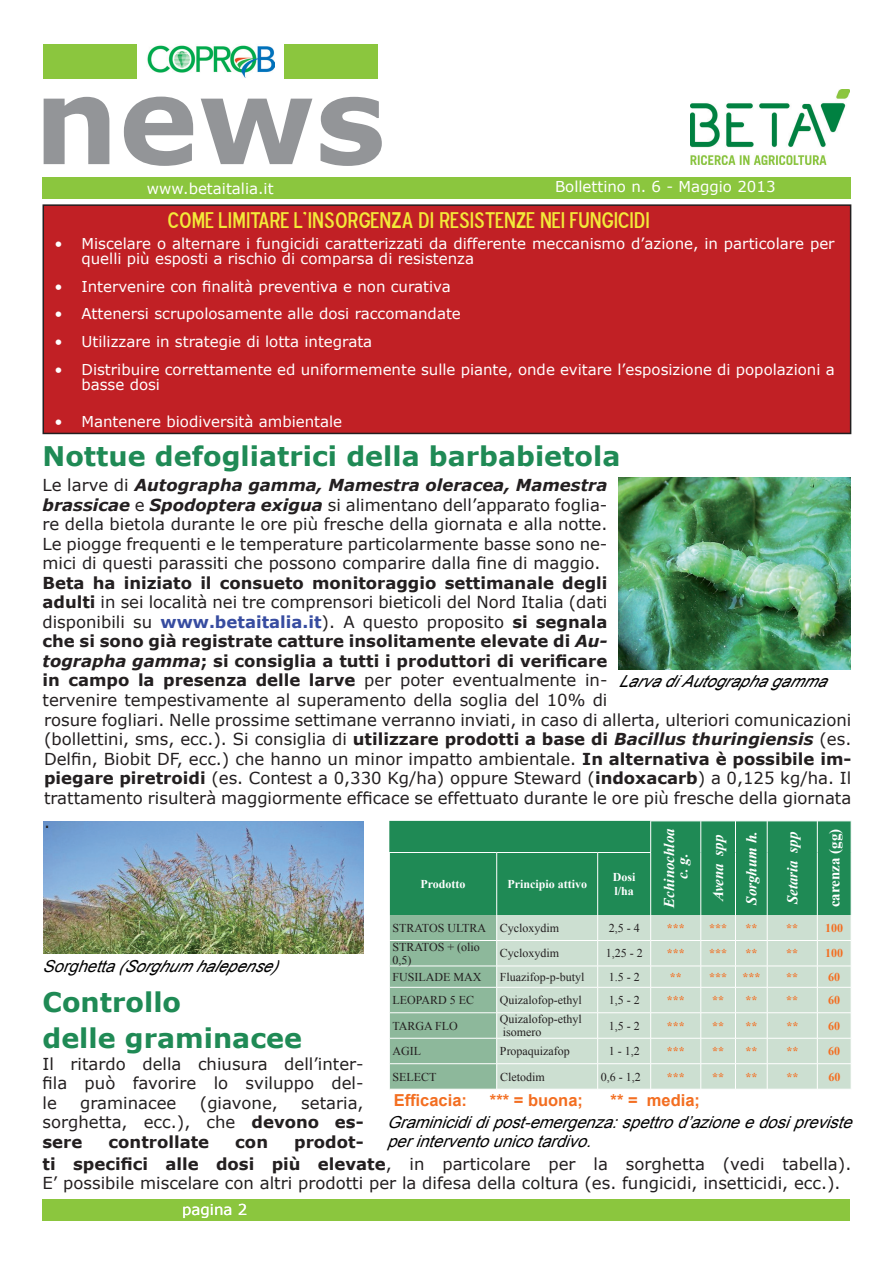
<style>
.page{position:relative;width:893px;height:1263px;background:#fff}
.page>*{position:absolute;margin:0;border:0;box-sizing:border-box;transform-origin:0 0}
.t1{font:700 119.4px "Verdana";color:#939598}
.t2{font:700 27px/36px "Verdana";color:#1f8a55}
.t3{font:22.5px "Blue Highway D Type";color:#f3ea39}
.t4{font:16.5px/19.5px "Verdana";color:#231f20;text-align:justify}
.t5{font:700 16.5px/19.5px "Verdana";color:#231f20;text-align:justify}
.t6{font:italic 16.5px/19.5px "Arial";color:#000}
.t7{font:italic 16.5px "Arial";color:#000}
.t8{font:700 16.5px "Arial";color:#f36e21}
.t9{font:15px/15px "Verdana";color:#fff}
.t10{font:italic 700 15px/13.5px "Times New Roman";color:#fff;text-align:center}
.t11{font:700 15px "Times New Roman";color:#fff}
.t12{font:12px/13.5px "Times New Roman";color:#231f20}
.t13{font:700 12px "Times New Roman";color:#f36e21}
.t14{font:700 12px/13.5px "Times New Roman";color:#fff}
.s1{font-weight:700;font-style:italic}
.s2{font-weight:400}
.s3{color:#374ca0}
.s4{font-style:italic}
.s5{font-weight:700}
.s6{font-style:inherit}
</style>
<div class="page">
<div style="left:43px;top:44px;width:93px;height:34px;background:#8bc63e"></div>
<div style="left:284px;top:44px;width:94px;height:34px;background:#8bc63e"></div>
<img style="left:690px;top:90px;width:159px;height:74px">
<img style="left:147px;top:45px;width:127px;height:33px">
<div style="left:43px;top:177px;width:808px;height:21px;background:#8bc63e"></div>
<div style="left:43px;top:1199px;width:807px;height:21px;background:#8bc63e"></div>
<svg style="left:389px;top:821px;width:463px;height:268px;background:#89bda0"></svg>
<hr style="left:389px;top:1063px;width:108px;height:1px;background:#fff">
<hr style="left:497px;top:1063px;width:101px;height:1px;background:#fff">
<hr style="left:598px;top:1063px;width:53px;height:1px;background:#fff">
<hr style="left:651px;top:1063px;width:50px;height:1px;background:#fff">
<hr style="left:701px;top:1063px;width:34px;height:1px;background:#fff">
<hr style="left:735px;top:1063px;width:32px;height:1px;background:#fff">
<hr style="left:767px;top:1063px;width:50px;height:1px;background:#fff">
<hr style="left:817px;top:1063px;width:34px;height:1px;background:#fff">
<img style="left:43px;top:821px;width:321px;height:132px">
<div style="left:43px;top:205px;width:808px;height:228px;background:#c12025"></div>
<div style="left:43px;top:204px;width:808px;height:230px;border:2px solid #231f20"></div>
<img style="left:619px;top:477px;width:231px;height:193px">
<h1 class="t1" style="left:34px;top:36px;width:354px">news</h1>
<p class="t9" style="left:147px;top:181px;width:128px">www.betaitalia.it</p>
<p class="t9" style="left:561px;top:179px;width:110px">www.coprob.it</p>
<p class="t9" style="left:551px;top:179px;width:230px">Bol ettino n. 1 - Gennaio 2013</p>
<p class="t9" style="left:555px;top:179px;width:222px">Bollettino n. 6 - Maggio 2013</p>
<p class="t9" style="left:613px;top:179px;width:11px">o</p>
<h3 class="t3" style="left:167px;top:206px;width:484px">COME LIMITARE L'INSORGENZA DI RESISTENZE NEI FUNGICIDI</h3>
<p class="t9" style="left:81px;top:236px;width:755px;text-indent:-27px">• Miscelare o alternare i fungicidi caratterizzati da differente meccanismo d’azione, in particolare per quelli più esposti a rischio di comparsa di resistenza</p>
<p class="t9" style="left:54px;top:278px;width:398px">• Intervenire con finalità preventiva e non curativa</p>
<p class="t9" style="left:54px;top:306px;width:408px">• Attenersi scrupolosamente alle dosi raccomandate</p>
<p class="t9" style="left:54px;top:334px;width:319px">• Utilizzare in strategie di lotta integrata</p>
<p class="t9" style="left:81px;top:362px;width:755px;text-indent:-27px">• Distribuire correttamente ed uniformemente sulle piante, onde evitare l’esposizione di popolazioni a basse dosi</p>
<p class="t9" style="left:54px;top:413px;width:289px">• Mantenere biodiversità ambientale</p>
<h2 class="t2" style="left:43px;top:437px;width:579px">Nottue defogliatrici della barbabietola</h2>
<p class="t4" style="left:43px;top:475px;width:566px">Le larve di <span class="s1">Autographa gamma, Mamestra oleracea, Mamestra brassicae</span> e <span class="s1">Spodoptera exigua</span> si alimentano dell’apparato foglia&shy;re della bietola durante le ore più fresche della giornata e alla notte.<br>Le piogge frequenti e le temperature particolarmente basse sono ne&shy;mici di questi parassiti che possono comparire dalla fine di maggio.</p>
<p class="t5" style="left:43px;top:573px;width:566px">Beta ha iniziato il consueto monitoraggio settimanale degli adulti <span class="s2">in sei località nei tre comprensori bieticoli del Nord Italia (dati disponibili su</span> <span class="s3">www.betaitalia.it</span><span class="s2">). A questo proposito</span> si segnala che si sono già registrate catture insolitamente elevate di <span class="s4">Au&shy;tographa gamma</span>; si consiglia a tutti i produttori di verificare in campo la presenza delle larve <span class="s2">per poter eventualmente in&shy;tervenire tempestivamente al superamento della soglia del 10% di</span></p>
<p class="t7" style="left:619px;top:671px;width:217px">LarvadiAutographagamma</p>
<p class="t4" style="left:44px;top:710px;width:809px">rosure fogliari. Nelle prossime settimane verranno inviati, in caso di allerta, ulteriori comunicazioni (bollettini, sms, ecc.). Si consiglia di <span class="s5">utilizzare prodotti a base di</span> <span class="s1">Bacillus thuringiensis</span> (es.<br>Delfin, Biobit DF, ecc.) che hanno un minor impatto ambientale. <span class="s5">In alternativa è possibile im&shy;piegare piretroidi</span> (es. Contest a 0,330 Kg/ha) oppure Steward (<span class="s5">indoxacarb</span>) a 0,125 kg/ha. Il trattamento risulterà maggiormente efficace se effettuato durante le ore più fresche della giornata</p>
<p class="t4" style="left:44px;top:812px;width:8px">.</p>
<p class="t10" style="left:662px;top:908px;width:81px;rotate:-90deg">Echinochloa c. g.</p>
<p class="t10" style="left:711px;top:901px;width:70px;rotate:-90deg">Avena spp</p>
<p class="t10" style="left:744px;top:905px;width:75px;rotate:-90deg">Sorghum h.</p>
<p class="t10" style="left:785px;top:904px;width:76px;rotate:-90deg">Setaria spp</p>
<p class="t11" style="left:824px;top:907px;width:80px;rotate:-90deg">carenza (gg)</p>
<p class="t14" style="left:420px;top:877px;width:47px">Prodotto</p>
<p class="t14" style="left:507px;top:877px;width:81px">Principio attivo</p>
<p class="t14" style="left:613px;top:870px;width:24px">Dosi l/ha</p>
<p class="t12" style="left:393px;top:921px;width:168px">STRATOS ULTRA Cycloxydim</p>
<p class="t12" style="left:609px;top:921px;width:32px">2,5 - 4</p>
<p class="t13" style="left:667px;top:919px;width:19px">***</p>
<p class="t13" style="left:709px;top:919px;width:19px">***</p>
<p class="t13" style="left:745px;top:919px;width:13px">**</p>
<p class="t13" style="left:786px;top:919px;width:13px">**</p>
<p class="t13" style="left:825px;top:919px;width:19px">100</p>
<p class="t12" style="left:393px;top:940px;width:89px">STRATOS + (olio<br>0,5)</p>
<p class="t12" style="left:500px;top:946px;width:61px">Cycloxydim</p>
<p class="t12" style="left:606px;top:946px;width:38px">1,25 - 2</p>
<p class="t13" style="left:667px;top:945px;width:19px">***</p>
<p class="t13" style="left:709px;top:945px;width:19px">***</p>
<p class="t13" style="left:745px;top:945px;width:13px">**</p>
<p class="t13" style="left:786px;top:945px;width:13px">**</p>
<p class="t13" style="left:825px;top:945px;width:19px">100</p>
<p class="t12" style="left:393px;top:970px;width:90px">FUSILADE MAX</p>
<p class="t12" style="left:500px;top:970px;width:86px">Fluazifop-p-butyl</p>
<p class="t12" style="left:609px;top:970px;width:32px">1.5 - 2</p>
<p class="t13" style="left:670px;top:968px;width:13px">**</p>
<p class="t13" style="left:709px;top:968px;width:19px">***</p>
<p class="t13" style="left:742px;top:968px;width:19px">***</p>
<p class="t13" style="left:786px;top:968px;width:13px">**</p>
<p class="t13" style="left:828px;top:968px;width:13px">60</p>
<p class="t12" style="left:393px;top:993px;width:83px">LEOPARD 5 EC</p>
<p class="t12" style="left:500px;top:993px;width:83px">Quizalofop-ethyl</p>
<p class="t12" style="left:609px;top:993px;width:32px">1,5 - 2</p>
<p class="t13" style="left:667px;top:992px;width:19px">***</p>
<p class="t13" style="left:712px;top:992px;width:13px">**</p>
<p class="t13" style="left:745px;top:992px;width:13px">**</p>
<p class="t13" style="left:786px;top:992px;width:13px">**</p>
<p class="t13" style="left:828px;top:992px;width:13px">60</p>
<p class="t12" style="left:393px;top:1019px;width:67px">TARGA FLO</p>
<p class="t12" style="left:500px;top:1012px;width:83px">Quizalofop-ethyl isomero</p>
<p class="t12" style="left:609px;top:1019px;width:32px">1,5 - 2</p>
<p class="t13" style="left:667px;top:1017px;width:19px">***</p>
<p class="t13" style="left:712px;top:1017px;width:13px">**</p>
<p class="t13" style="left:745px;top:1017px;width:13px">**</p>
<p class="t13" style="left:786px;top:1017px;width:13px">**</p>
<p class="t13" style="left:828px;top:1017px;width:13px">60</p>
<p class="t12" style="left:393px;top:1044px;width:30px">AGIL</p>
<p class="t12" style="left:500px;top:1044px;width:71px">Propaquizafop</p>
<p class="t12" style="left:609px;top:1044px;width:32px">1 - 1,2</p>
<p class="t13" style="left:667px;top:1043px;width:19px">***</p>
<p class="t13" style="left:712px;top:1043px;width:13px">**</p>
<p class="t13" style="left:745px;top:1043px;width:13px">**</p>
<p class="t13" style="left:786px;top:1043px;width:13px">**</p>
<p class="t13" style="left:828px;top:1043px;width:13px">60</p>
<p class="t12" style="left:393px;top:1070px;width:46px">SELECT</p>
<p class="t12" style="left:500px;top:1070px;width:46px">Cletodim</p>
<p class="t12" style="left:601px;top:1070px;width:41px">0,6 - 1,2</p>
<p class="t13" style="left:667px;top:1068px;width:19px">***</p>
<p class="t13" style="left:712px;top:1068px;width:13px">**</p>
<p class="t13" style="left:745px;top:1068px;width:13px">**</p>
<p class="t13" style="left:786px;top:1068px;width:13px">**</p>
<p class="t13" style="left:828px;top:1068px;width:13px">60</p>
<p class="t8" style="left:394px;top:1089px;width:75px">Efficacia:</p>
<p class="t8" style="left:490px;top:1089px;width:95px">*** = buona;</p>
<p class="t8" style="left:611px;top:1089px;width:91px">** = media;</p>
<p class="t7" style="left:43px;top:956px;width:239px"><span class="s6">Sorghetta</span>(Sorghumhalepense)</p>
<h2 class="t2" style="left:43px;top:983px;width:261px">Controllo<br>delle graminacee</h2>
<p class="t4" style="left:43px;top:1054px;width:323px">Il ritardo della chiusura dell’inter&shy;fila può favorire lo sviluppo del&shy;le</p>
<p class="t4" style="left:80px;top:1093px;width:98px">graminacee</p>
<p class="t4" style="left:200px;top:1093px;width:79px">(giavone,</p>
<p class="t4" style="left:43px;top:1093px;width:323px;text-indent:259px">setaria, sorghetta, ecc.), che <span class="s5">devono es&shy;sere</span></p>
<p class="t6" style="left:387px;top:1112px;width:474px">Graminicididipost-emergenza:spettrod’azioneedosipreviste perinterventounicotardivo.</p>
<p class="t5" style="left:109px;top:1131px;width:102px">controllate</p>
<p class="t5" style="left:235px;top:1131px;width:34px">con</p>
<p class="t5" style="left:294px;top:1131px;width:71px">prodot-</p>
<p class="t4" style="left:43px;top:1153px;width:810px"><span class="s5">ti specifici alle dosi più elevate</span>, in particolare per la sorghetta (vedi tabella).<br>E’ possibile miscelare con altri prodotti per la difesa della coltura (es. fungicidi, insetticidi, ecc.).</p>
<p class="t9" style="left:182px;top:1201px;width:67px">pagina 2</p>
</div>
